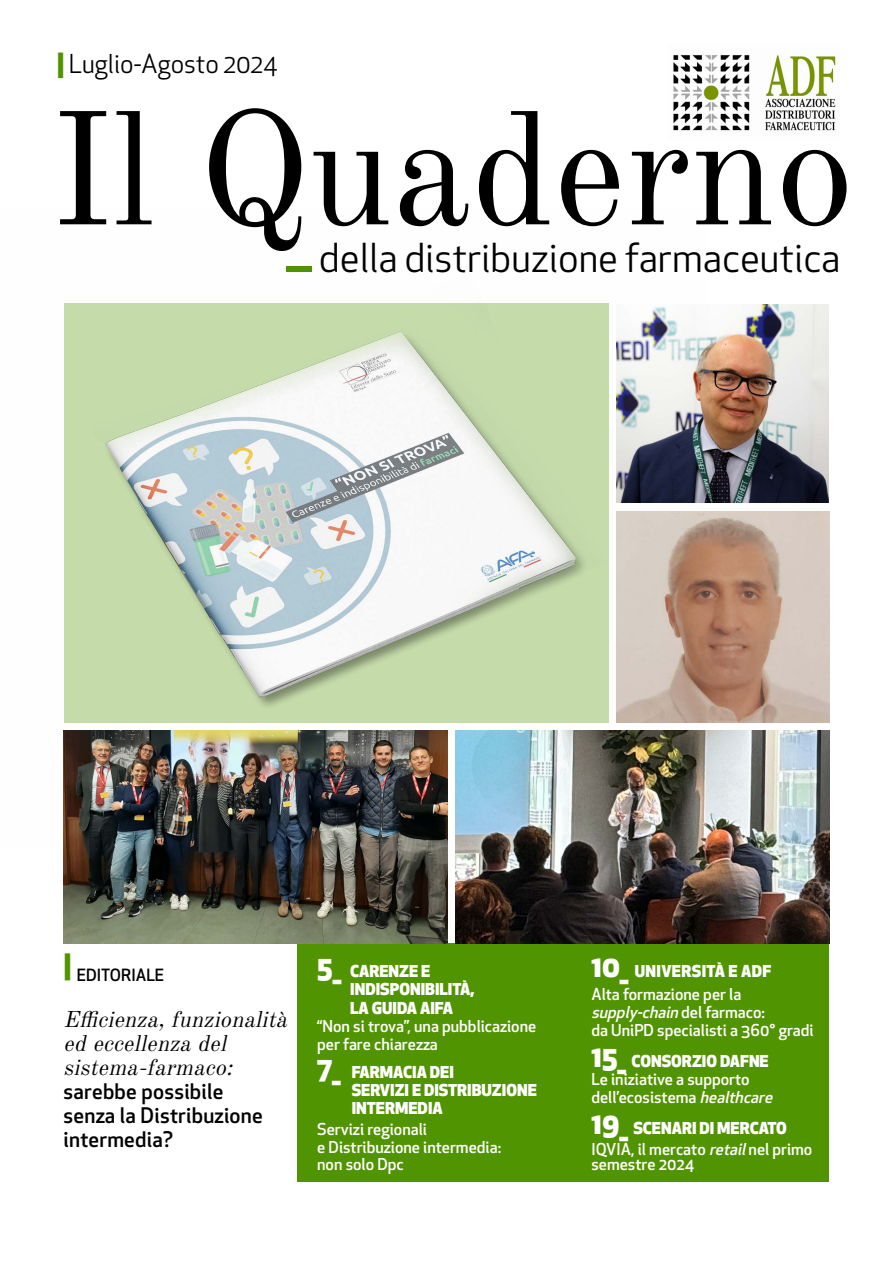
<style>
.page{position:relative;width:893px;height:1263px;background:#fff}
.page>*{position:absolute;margin:0;border:0;box-sizing:border-box;transform-origin:0 0}
.t1{font:39px "Apex New";color:#000}
.t2{font:25.5px "Apex New";color:#000}
.t3{font:italic 22.5px/24px "Old Standard";color:#000}
.t4{font:500 21px/24px "Apex New";letter-spacing:.01em;color:#000}
.t5{font:500 16.5px "Apex New";color:#000}
.t6{font:500 16.05px/18px "Apex New";color:#fff}
.t7{font:800 16.05px/18.5px "Apex New";color:#fff}
.s1{font-weight:800;color:#519401}
.s2{font-size:28.95px}
.s3{font-weight:800;font-size:28.95px}
.s4{font-weight:800}
.s5{font-style:italic}
</style>
<div class="page">
<svg style="left:60px;top:108px;width:786px;height:119px"></svg>
<img style="left:669px;top:54px;width:171px;height:86px">
<div style="left:298px;top:943px;width:531px;height:239px;background:#519401"></div>
<img style="left:708px;top:511px;width:121px;height:212px">
<img style="left:708px;top:304px;width:120px;height:198px">
<img style="left:64px;top:847px;width:383px;height:96px">
<img style="left:455px;top:731px;width:374px;height:212px">
<img style="left:60px;top:209px;width:648px;height:638px">
<h2 class="t2" style="left:57px;top:48px;width:222px"><span class="s1">|</span> Luglio-Agosto 2024</h2>
<h1 class="t1" style="left:319px;top:233px;width:523px">della distribuzione farmaceutica</h1>
<p class="t5" style="left:64px;top:964px;width:102px"><sup>|</sup> EDITORIALE</p>
<h3 class="t3" style="left:64px;top:1008px;width:231px">Efficienza, funzionalità ed eccellenza</h3>
<h3 class="t3" style="left:64px;top:1032px;width:176px;text-indent:134px">del sistema -farmaco :</h3>
<h3 class="t4" style="left:64px;top:1079px;width:201px">sarebbe possibile senza la Distribuzione intermedia?</h3>
<p class="t7" style="left:350px;top:962px;width:126px;text-indent:-33px"><span class="s2">5_</span> CARENZE E<br>INDISPONIBILITÀ,<br>LA GUIDA AIFA</p>
<p class="t6" style="left:317px;top:1017px;width:221px">“Non si trova”, una pubblicazione per fare chiarezza</p>
<p class="t7" style="left:352px;top:1063px;width:187px;line-height:18px;text-indent:-34px"><span class="s2">7_</span> FARMACIA DEI<br>SERVIZI E DISTRIBUZIONE<br>INTERMEDIA</p>
<p class="t6" style="left:317px;top:1120px;width:185px">Servizi regionali<br>e Distribuzione intermedia:</p>
<p class="t6" style="left:317px;top:1154px;width:88px">non solo Dpc</p>
<p class="t6" style="left:591px;top:960px;width:182px;line-height:22.5px"><span class="s3">10_</span> <span class="s4">UNIVERSITÀ E ADF<br></span>Alta formazione per la</p>
<p class="t6" style="left:591px;top:1003px;width:224px"><span class="s5">supply-chain</span> d e l fa r m a c o :<br>da UniPD specialisti a 360° gradi</p>
<p class="t6" style="left:591px;top:1051px;width:187px"><span class="s3">15_</span> <span class="s4">CONSORZIO DAFNE<br></span>Le iniziative a supporto dell’ecosistema <span class="s5">healthcare</span></p>
<p class="t6" style="left:591px;top:1117px;width:223px;line-height:21px"><span class="s3">19_</span> <span class="s4">SCENARI DI MERCATO<br></span>IQVIA, il mercato <span class="s5">retail</span>nel primo</p>
<p class="t6" style="left:591px;top:1154px;width:105px">semestre 2024</p>
</div>
